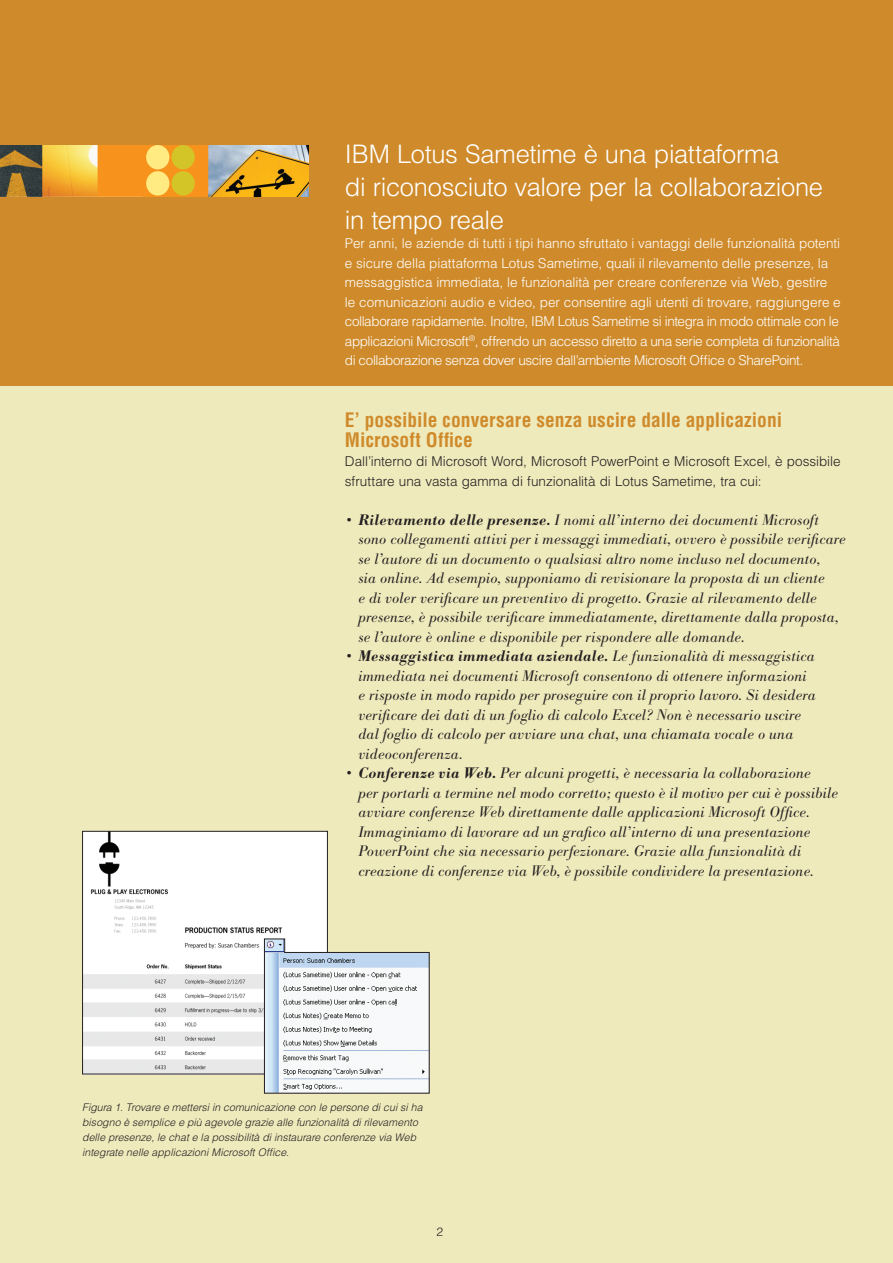
<style>
.page{position:relative;width:893px;height:1263px;background:#fff}
.page>*{position:absolute;margin:0;border:0;box-sizing:border-box;transform-origin:0 0}
.BRTitlewhite{font:300 25.5px/33px "Helvetica";letter-spacing:-.015em;color:#fff}
.BRSubhead{font:700 condensed 19.5px/19.5px "Helvetica";color:#cf8b2b}
.BRBulletBodoni{font:italic 300 15px/19.5px "Bodoni BE";letter-spacing:.015em;color:#231f20}
.BRBulletLastLine{font:italic 300 15px/19.5px "Bodoni BE";letter-spacing:.015em;color:#231f20}
.BRWhiteBody{font:300 13.5px/19.5px "Helvetica";letter-spacing:-.005em;color:#fff}
.BRBody{font:300 13.5px/19.5px "Helvetica";color:#231f20}
.t1{font:300 12px "Helvetica";color:#231f20}
.BRCaption{font:italic 300 10.5px/15px "Helvetica";letter-spacing:.005em;color:#231f20}
.s1{font-weight:500}
</style>
<div class="page">
<div style="left:0;top:379px;width:893px;height:884px;background:#efeabc"></div>
<div style="left:0;top:0;width:893px;height:386px;background:#cf8b2b"></div>
<img style="left:0;top:146px;width:309px;height:51px">
<div style="left:146px;top:171px;width:23px;height:25px;background:#ffeb82;border-radius:50%"></div>
<div style="left:172px;top:171px;width:23px;height:25px;background:#d3c427;border-radius:50%"></div>
<div style="left:146px;top:145px;width:23px;height:24px;background:#ffeb82;border-radius:50%"></div>
<div style="left:172px;top:145px;width:23px;height:24px;background:#d3c427;border-radius:50%"></div>
<img style="left:84px;top:833px;width:242px;height:239px">
<div style="left:82px;top:831px;width:246px;height:243px;border:1px solid #231f20"></div>
<svg style="left:264px;top:938px;width:166px;height:156px;background:#dadee0"></svg>
<p class="BRTitlewhite" style="left:345px;top:136px;width:480px">IBM Lotus Sametime è una piattaforma<br>di riconosciuto valore per la collaborazione in tempo reale</p>
<p class="BRWhiteBody" style="left:345px;top:233px;width:497px">Per anni, le aziende di tutti i tipi hanno sfruttato i vantaggi delle funzionalità potenti e sicure della piattaforma Lotus Sametime, quali il rilevamento delle presenze, la messaggistica immediata, le funzionalità per creare conferenze via Web, gestire le comunicazioni audio e video, per consentire agli utenti di trovare, raggiungere e collaborare rapidamente. Inoltre, IBM Lotus Sametime si integra in modo ottimale con le applicazioni Microsoft<sup>®</sup>, offrendo un accesso diretto a una serie completa di funzionalità di collaborazione senza dover uscire dall’ambiente Microsoft Office o SharePoint.</p>
<p class="BRSubhead" style="left:345px;top:410px;width:439px">E’ possibile conversare senza uscire dalle applicazioni<br>Microsoft Office</p>
<p class="BRBody" style="left:345px;top:451px;width:497px">Dall’interno di Microsoft Word, Microsoft PowerPoint e Microsoft Excel, è possibile sfruttare una vasta gamma di funzionalità di Lotus Sametime, tra cui:</p>
<p class="BRBulletBodoni" style="left:358px;top:510px;width:489px;text-indent:-12px"><span class="s1">• Rilevamento delle presenze.</span> I nomi all’interno dei documenti Microsoft sono collegamenti attivi per i messaggi immediati, ovvero è possibile verificare se l’autore di un documento o qualsiasi altro nome incluso nel documento,<br>sia online. Ad esempio, supponiamo di revisionare la proposta di un cliente<br>e di voler verificare un preventivo di progetto. Grazie al rilevamento delle presenze, è possibile verificare immediatamente, direttamente dalla proposta, se l’autore è online e disponibile per rispondere alle domande.</p>
<p class="BRBulletBodoni" style="left:358px;top:646px;width:459px;text-indent:-12px"><span class="s1">• Messaggistica immediata aziendale.</span> Le funzionalità di messaggistica immediata nei documenti Microsoft consentono di ottenere informazioni e risposte in modo rapido per proseguire con il proprio lavoro. Si desidera verificare dei dati di un foglio di calcolo Excel? Non è necessario uscire dal foglio di calcolo per avviare una chat, una chiamata vocale o una videoconferenza.</p>
<p class="BRBulletLastLine" style="left:358px;top:763px;width:481px;text-indent:-12px"><span class="s1">• Conferenze via Web.</span> Per alcuni progetti, è necessaria la collaborazione<br>per portarli a termine nel modo corretto; questo è il motivo per cui è possibile avviare conferenze Web direttamente dalle applicazioni Microsoft Office.<br>Immaginiamo di lavorare ad un grafico all’interno di una presentazione PowerPoint che sia necessario perfezionare. Grazie alla funzionalità di creazione di conferenze via Web, è possibile condividere la presentazione.</p>
<p class="BRCaption" style="left:82px;top:1099px;width:342px">Figura 1. Trovare e mettersi in comunicazione con le persone di cui si ha bisogno è semplice e più agevole grazie alle funzionalità di rilevamento delle presenze, le chat e la possibilità di instaurare conferenze via Web integrate nelle applicazioni Microsoft Office.</p>
<p class="t1" style="left:436px;top:1224px;width:8px">2</p>
</div>
